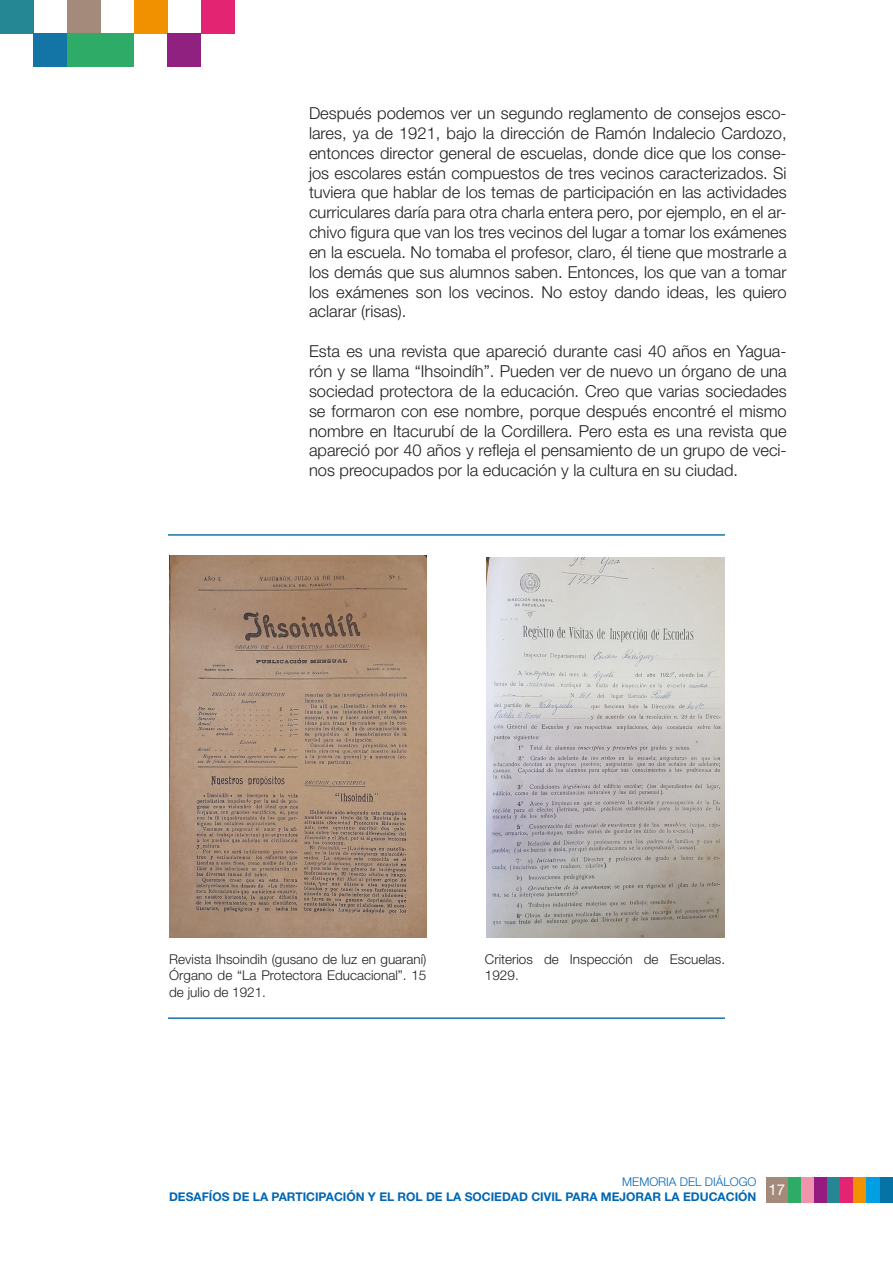
<style>
.page{position:relative;width:893px;height:1263px;background:#fff}
.page>*{position:absolute;margin:0;border:0;box-sizing:border-box;transform-origin:0 0}
.t1{font:300 16.5px/19.8px "Helvetica Neue";color:#231f20;text-align:justify}
.t2{font:300 13.5px/16.2px "Helvetica Neue";color:#231f20;text-align:justify}
.t3{font:700 12px/15px "Helvetica Neue";color:#0166b3}
.s1{font-weight:300}
</style>
<div class="page">
<div style="left:766px;top:1177px;width:22px;height:25px;background:#a38a7a"></div>
<div style="left:788px;top:1177px;width:13px;height:25px;background:#2eab66"></div>
<div style="left:801px;top:1177px;width:13px;height:25px;background:#f094ad"></div>
<div style="left:814px;top:1177px;width:13px;height:25px;background:#941c80"></div>
<div style="left:827px;top:1177px;width:13px;height:25px;background:#268794"></div>
<div style="left:840px;top:1177px;width:14px;height:25px;background:#e32473"></div>
<div style="left:854px;top:1177px;width:13px;height:25px;background:#f29100"></div>
<div style="left:867px;top:1177px;width:13px;height:25px;background:#009ee3"></div>
<div style="left:880px;top:1177px;width:13px;height:25px;background:#0573a6"></div>
<div style="left:0;top:0;width:34px;height:34px;background:#268794"></div>
<div style="left:34px;top:34px;width:33px;height:33px;background:#1275a6"></div>
<div style="left:67px;top:0;width:34px;height:34px;background:#a38a7a"></div>
<div style="left:67px;top:34px;width:34px;height:33px;background:#2eab66"></div>
<div style="left:100px;top:34px;width:34px;height:33px;background:#2eab66"></div>
<div style="left:134px;top:0;width:34px;height:34px;background:#f29100"></div>
<div style="left:168px;top:34px;width:33px;height:33px;background:#912180"></div>
<div style="left:201px;top:0;width:34px;height:34px;background:#e32473"></div>
<img style="left:169px;top:555px;width:258px;height:383px">
<img style="left:486px;top:557px;width:238px;height:381px">
<hr style="left:168px;top:534px;width:557px;height:2px;background:#1778a8">
<hr style="left:168px;top:1017px;width:557px;height:2px;background:#1778a8">
<p class="t1" style="left:309px;top:103px;width:479px">Después podemos ver un segundo reglamento de consejos esco&shy;lares, ya de 1921, bajo la dirección de Ramón Indalecio Cardozo, entonces director general de escuelas, donde dice que los conse&shy;jos escolares están compuestos de tres vecinos caracterizados. Si tuviera que hablar de los temas de participación en las actividades curriculares daría para otra charla entera pero, por ejemplo, en el ar&shy;chivo figura que van los tres vecinos del lugar a tomar los exámenes en la escuela. No tomaba el profesor, claro, él tiene que mostrarle a los demás que sus alumnos saben. Entonces, los que van a tomar los exámenes son los vecinos. No estoy dando ideas, les quiero aclarar (risas).</p>
<p class="t1" style="left:309px;top:341px;width:479px">Esta es una revista que apareció durante casi 40 años en Yagua&shy;rón y se llama “Ihsoindíh”. Pueden ver de nuevo un órgano de una sociedad protectora de la educación. Creo que varias sociedades se formaron con ese nombre, porque después encontré el mismo nombre en Itacurubí de la Cordillera. Pero esta es una revista que apareció por 40 años y refleja el pensamiento de un grupo de veci&shy;nos preocupados por la educación y la cultura en su ciudad.</p>
<p class="t2" style="left:169px;top:951px;width:259px">Revista Ihsoindih (gusano de luz en guaraní)<br>Órgano de “La Protectora Educacional”. 15 de julio de 1921.</p>
<p class="t2" style="left:485px;top:951px;width:242px">Criterios de Inspección de Escuelas.<br>1929.</p>
<p class="t3" style="left:169px;top:1174px;width:618px;text-indent:453px"><span class="s1">MEMORIA DEL DIÁLOGO<br></span>DESAFÍOS DE LA PARTICIPACIÓN Y EL ROL DE LA SOCIEDAD CIVIL PARA MEJORAR LA EDUCACIÓN <sup>17</sup></p>
</div>
